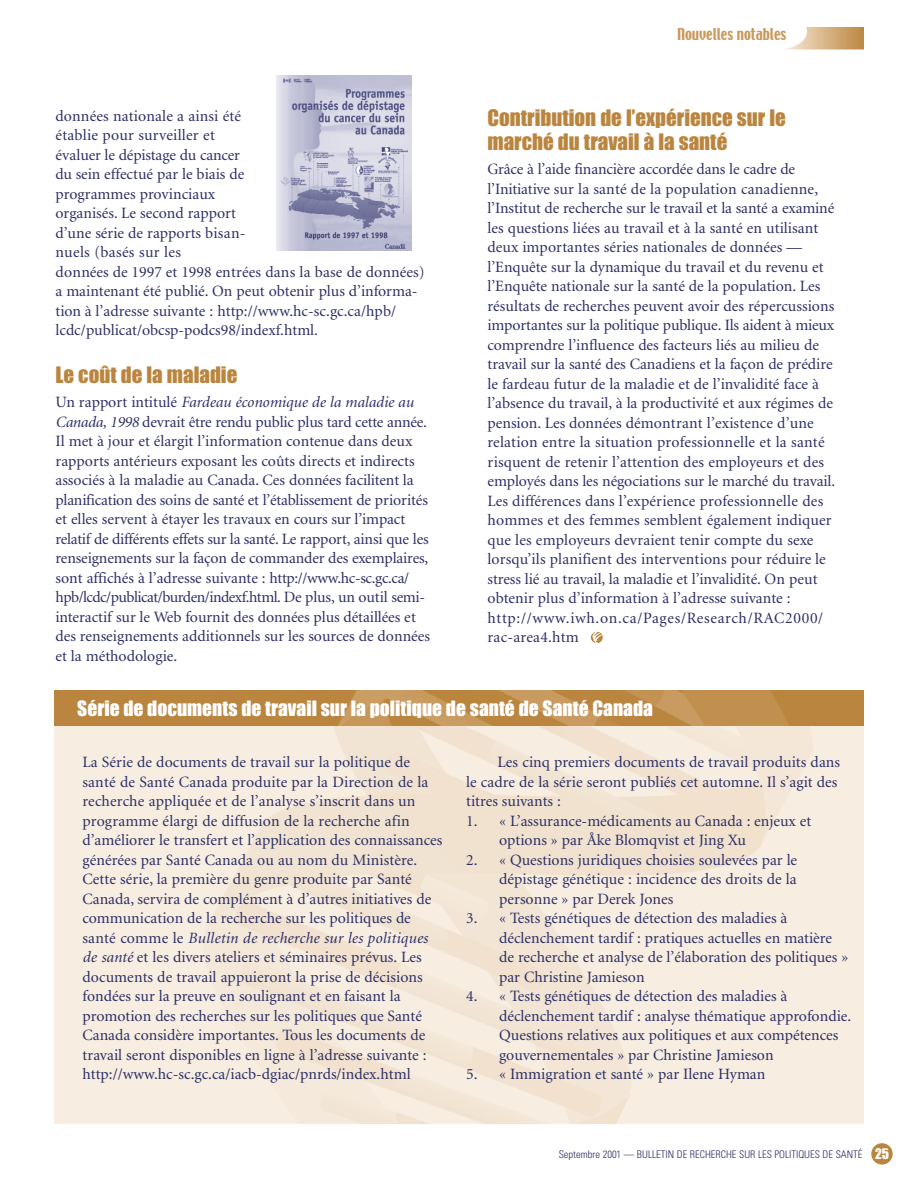
<style>
.page{position:relative;width:918px;height:1188px;background:#fff}
.page>*{position:absolute;margin:0;border:0;box-sizing:border-box;transform-origin:0 0}
.t1{font:21px/24px "Impact";color:#ba853e}
.t2{font:19.5px "Impact";color:#fff}
.t3{font:15.75px/19.5px "Minion";color:#2b2e64}
.t4{font:14.55px "Techno";color:#c89a5e}
.t5{font:300 condensed 10.5px "Univers";color:#2b2e64}
.s1{font-style:italic}
.s2{font-family:"Impact";font-weight:400;font-stretch:normal;font-size:13.5px;color:#fff}
</style>
<div class="page">
<svg style="left:54px;top:690px;width:810px;height:36px;background:#bd8a46"></svg>
<div style="left:871px;top:1142px;width:22px;height:23px;background:#ba853e;border-radius:50%"></div>
<div style="left:870px;top:1142px;width:24px;height:24px;border:2px solid #fff;border-radius:50%"></div>
<svg style="left:784px;top:27px;width:80px;height:23px"></svg>
<img style="left:277px;top:75px;width:134px;height:175px">
<svg style="left:591px;top:631px;width:12px;height:12px"></svg>
<p class="t3" style="left:56px;top:107px;width:371px">données nationale a ainsi été<br>établie pour surveiller et<br>évaluer le dépistage du cancer<br>du sein effectué par le biais de<br>programmes provinciaux<br>organisés. Le second rapport<br>d’une série de rapports bisan-<br>nuels (basés sur les<br>données de 1997 et 1998 entrées dans la base de données) a maintenant été publié. On peut obtenir plus d’informa&shy;tion à l’adresse suivante : http://www.hc-sc.gc.ca/hpb/ lcdc/publicat/obcsp-podcs98/indexf.html.</p>
<h1 class="t1" style="left:56px;top:365px;width:183px">Le coût de la maladie</h1>
<p class="t3" style="left:55px;top:394px;width:376px">Un rapport intitulé <span class="s1">Fardeau économique de la maladie au Canada, 1998</span> devrait être rendu public plus tard cette année.<br>Il met à jour et élargit l’information contenue dans deux rapports antérieurs exposant les coûts directs et indirects associés à la maladie au Canada. Ces données facilitent la planification des soins de santé et l’établissement de priorités et elles servent à étayer les travaux en cours sur l’impact relatif de différents effets sur la santé. Le rapport, ainsi que les renseignements sur la façon de commander des exemplaires, sont affichés à l’adresse suivante : http://www.hc-sc.gc.ca/ hpb/lcdc/publicat/burden/indexf.html. De plus, un outil semi&shy;interactif sur le Web fournit des données plus détaillées et des renseignements additionnels sur les sources de données et la méthodologie.</p>
<p class="t4" style="left:677px;top:28px;width:111px">Nouvelles notables</p>
<h1 class="t1" style="left:488px;top:108px;width:300px">Contribution de l’expérience sur le marché du travail à la santé</h1>
<p class="t3" style="left:488px;top:161px;width:349px">Grâce à l’aide financière accordée dans le cadre de l’Initiative sur la santé de la population canadienne, l’Institut de recherche sur le travail et la santé a examiné les questions liées au travail et à la santé en utilisant deux importantes séries nationales de données — l’Enquête sur la dynamique du travail et du revenu et l’Enquête nationale sur la santé de la population. Les résultats de recherches peuvent avoir des répercussions importantes sur la politique publique. Ils aident à mieux comprendre l’influence des facteurs liés au milieu de travail sur la santé des Canadiens et la façon de prédire le fardeau futur de la maladie et de l’invalidité face à l’absence du travail, à la productivité et aux régimes de pension. Les données démontrant l’existence d’une relation entre la situation professionnelle et la santé risquent de retenir l’attention des employeurs et des employés dans les négociations sur le marché du travail.<br>Les différences dans l’expérience professionnelle des hommes et des femmes semblent également indiquer que les employeurs devraient tenir compte du sexe lorsqu’ils planifient des interventions pour réduire le stress lié au travail, la maladie et l’invalidité. On peut obtenir plus d’information à l’adresse suivante : http://www.iwh.on.ca/Pages/Research/RAC2000/ rac-area4.htm</p>
<p class="t2" style="left:77px;top:702px;width:577px">Série de documents de travail sur la politique de santé de Santé Canada</p>
<p class="t3" style="left:82px;top:754px;width:361px">La Série de documents de travail sur la politique de santé de Santé Canada produite par la Direction de la recherche appliquée et de l’analyse s’inscrit dans un programme élargi de diffusion de la recherche afin d’améliorer le transfert et l’application des connaissances générées par Santé Canada ou au nom du Ministère.<br>Cette série, la première du genre produite par Santé Canada, servira de complément à d’autres initiatives de communication de la recherche sur les politiques de santé comme le <span class="s1">Bulletin de recherche sur les politiques de santé</span> et les divers ateliers et séminaires prévus. Les documents de travail appuieront la prise de décisions fondées sur la preuve en soulignant et en faisant la promotion des recherches sur les politiques que Santé Canada considère importantes. Tous les documents de travail seront disponibles en ligne à l’adresse suivante : http://www.hc-sc.gc.ca/iacb-dgiac/pnrds/index.html</p>
<p class="t3" style="left:466px;top:754px;width:376px;text-indent:32px">Les cinq premiers documents de travail produits dans le cadre de la série seront publiés cet automne. Il s’agit des titres suivants :</p>
<p class="t3" style="left:499px;top:812px;width:314px;text-indent:-33px">1. « L’assurance-médicaments au Canada : enjeux et options » par Åke Blomqvist et Jing Xu</p>
<p class="t3" style="left:499px;top:851px;width:300px;text-align:justify;text-indent:-33px">2. « Questions juridiques choisies soulevées par le dépistage génétique : incidence des droits de la personne » par Derek Jones</p>
<p class="t3" style="left:499px;top:910px;width:351px;text-indent:-33px">3. « Tests génétiques de détection des maladies à déclenchement tardif : pratiques actuelles en matière de recherche et analyse de l’élaboration des politiques » par Christine Jamieson</p>
<p class="t3" style="left:499px;top:988px;width:354px;text-indent:-33px">4. « Tests génétiques de détection des maladies à déclenchement tardif : analyse thématique approfondie.<br>Questions relatives aux politiques et aux compétences gouvernementales » par Christine Jamieson</p>
<p class="t3" style="left:466px;top:1066px;width:301px">5. « Immigration et santé » par Ilene Hyman</p>
<p class="t5" style="left:559px;top:1150px;width:332px">Septembre 2001 — BULLETIN DE RECHERCHE SUR LES POLITIQUES DE SANTÉ <span class="s2">25</span></p>
</div>
